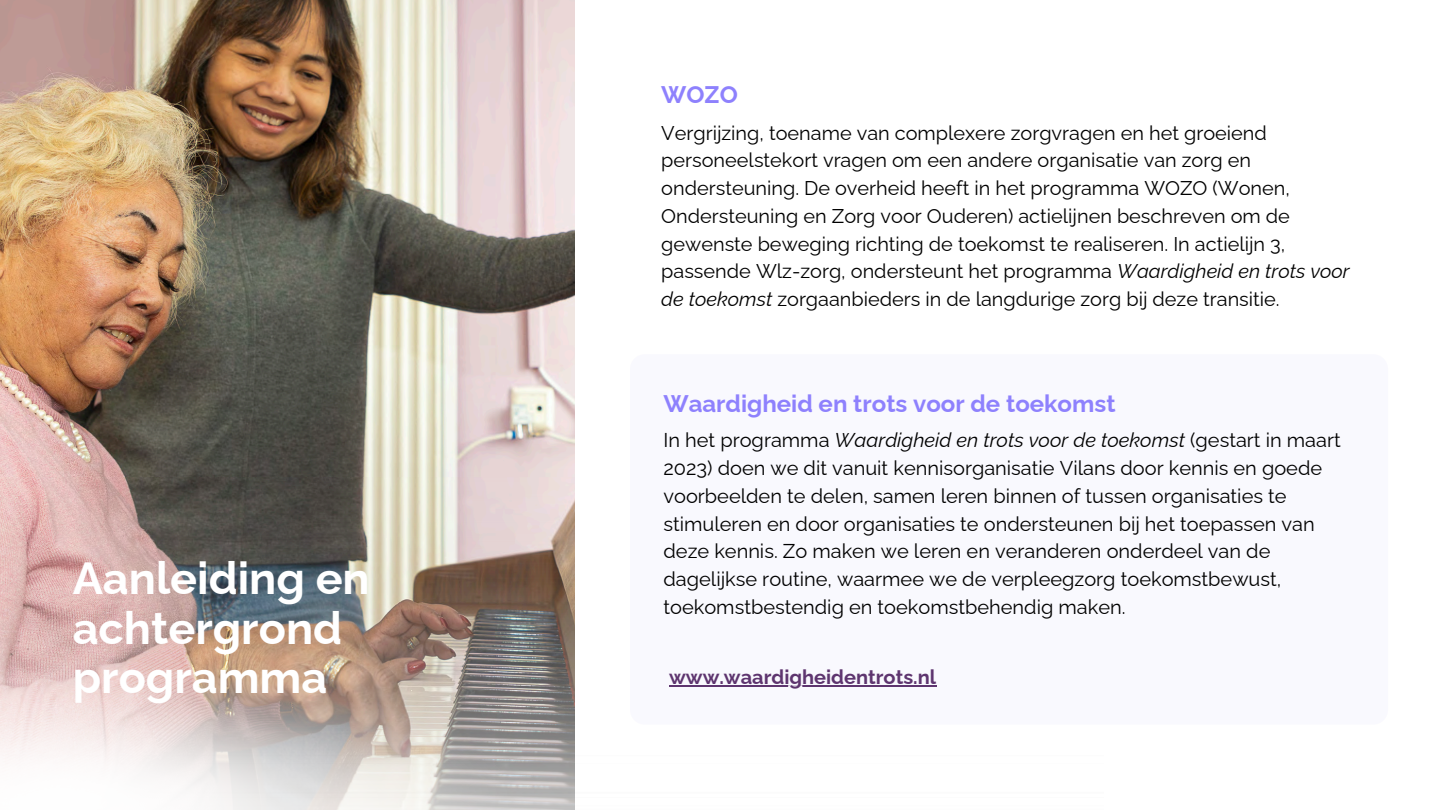
<style>
.page{position:relative;width:1440px;height:810px;background:#fff}
.page>*{position:absolute;margin:0;border:0;box-sizing:border-box;transform-origin:0 0}
.t1{font:700 45px/49.5px "Raleway";color:#fff}
.t2{font:700 24px "Raleway";color:#8e81fd}
.t3{font:20px/27.8px "Raleway";color:#000}
.t4{font:700 20px "Raleway";color:#5e356f}
.t5{font:19.9px/27.8px "Raleway";color:#000}
.s1{font-style:italic}
</style>
<div class="page">
<img style="left:0;top:0;width:574px;height:276px">
<img style="left:0;top:276px;width:575px;height:534px">
<hr style="left:669px;top:686px;width:267px;height:1px;background:#5e356f">
<svg style="left:0;top:653px;width:537px;height:157px"></svg>
<p class="t1" style="left:73px;top:554px;width:299px">Aanleiding en achtergrond programma</p>
<p class="t2" style="left:661px;top:81px;width:78px">WOZO</p>
<p class="t5" style="left:661px;top:119px;width:690px">Vergrijzing, toename van complexere zorgvragen en het groeiend personeelstekort vragen om een andere organisatie van zorg en ondersteuning. De overheid heeft in het programma WOZO (Wonen, Ondersteuning en Zorg voor Ouderen) actielijnen beschreven om de gewenste beweging richting de toekomst te realiseren. In actielijn 3, passende Wlz-zorg, ondersteunt het programma <span class="s1">Waardigheid en trots voor de toekomst</span> zorgaanbieders in de langdurige zorg bij deze transitie.</p>
<h3 class="t2" style="left:664px;top:390px;width:454px">Waardigheid en trots voor de toekomst</h3>
<h1 class="t3" style="left:664px;top:426px;width:679px">In het programma <span class="s1">Waardigheid en trots voor de toekomst</span> (gestart in maart 2023) doen we dit vanuit kennisorganisatie Vilans door kennis en goede voorbeelden te delen, samen leren binnen of tussen organisaties te stimuleren en door organisaties te ondersteunen bij het toepassen van deze kennis. Zo maken we leren en veranderen onderdeel van de dagelijkse routine, waarmee we de verpleegzorg toekomstbewust, toekomstbestendig en toekomstbehendig maken.</h1>
<p class="t4" style="left:669px;top:665px;width:269px">www.waardigheidentrots.nl</p>
</div>
